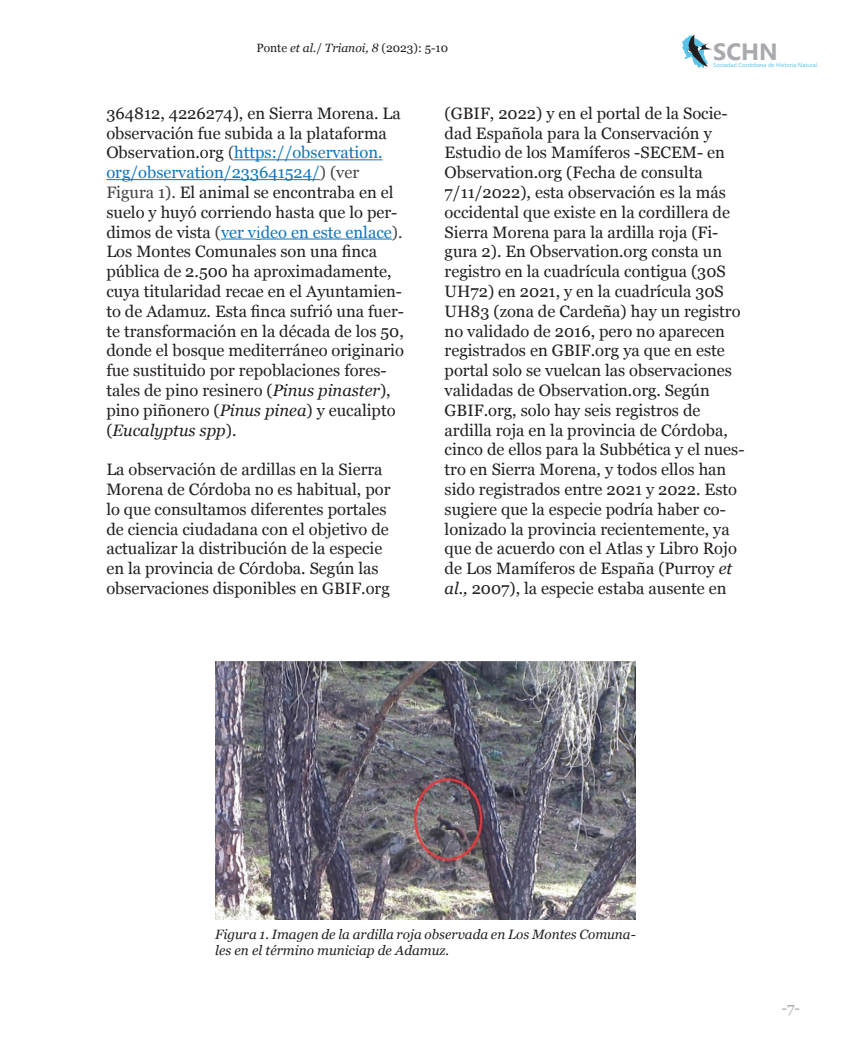
<style>
.page{position:relative;width:851px;height:1063px;background:#fff}
.page>*{position:absolute;margin:0;border:0;box-sizing:border-box;transform-origin:0 0}
.t1{font:700 23.55px "Gisha";color:#a8a9ad}
.t2{font:16.5px/19.8px "Georgia";color:#231f20}
.t3{font:15px "Georgia";color:#a8a9ad}
.t4{font:italic 13.5px/16.2px "Georgia";color:#231f20}
.t5{font:12px "Georgia";color:#231f20}
.t6{font:5.85px "Gisha";color:#58c3e6}
.s1{font-style:italic}
.s2{color:#434242}
.s3{color:#1075bc}
.s4{font-family:"Times New Roman";color:#1075bc}
</style>
<div class="page">
<svg style="left:682px;top:35px;width:30px;height:33px"></svg>
<hr style="left:234px;top:159px;width:148px;height:1px;background:#1075bc">
<hr style="left:106px;top:179px;width:214px;height:1px;background:#1075bc">
<hr style="left:221px;top:239px;width:35px;height:1px;background:#1075bc">
<hr style="left:261px;top:239px;width:131px;height:1px;background:#1075bc">
<img style="left:215px;top:661px;width:420px;height:259px">
<p class="t5" style="left:256px;top:41px;width:193px">Ponte <span class="s1">et al.</span>/ <span class="s1">Trianoi, 8</span> (2023): 5-10</p>
<h1 class="t1" style="left:713px;top:38px;width:66px">SCHN</h1>
<p class="t6" style="left:713px;top:61px;width:105px">Sociedad Cordobesa de Historia Natural</p>
<p class="t2" style="left:106px;top:103px;width:299px">364812, 4226274), en Sierra Morena. La observación fue subida a la plataforma Observation.org <span class="s2">(</span><span class="s3">https://observation. org/observation/233641524/</span><span class="s2">) (ver Figura 1).</span> El animal se encontraba en el suelo y huyó corriendo hasta que lo per&shy;dimos de vista <span class="s2">(</span><span class="s3">ver v</span><span class="s4">i</span><span class="s3">deo en este enlace</span><span class="s2">).<br></span>Los Montes Comunales son una finca pública de 2.500 ha aproximadamente, cuya titularidad recae en el Ayuntamien&shy;to de Adamuz. Esta finca sufrió una fuer&shy;te transformación en la década de los 50, donde el bosque mediterráneo originario fue sustituido por repoblaciones fores&shy;tales de pino resinero (<span class="s1">Pinus pinaster</span>), pino piñonero (<span class="s1">Pinus pinea</span>) y eucalipto (<span class="s1">Eucalyptus spp</span>).</p>
<p class="t2" style="left:106px;top:460px;width:285px">La observación de ardillas en la Sierra Morena de Córdoba no es habitual, por lo que consultamos diferentes portales de ciencia ciudadana con el objetivo de actualizar la distribución de la especie en la provincia de Córdoba. Según las observaciones disponibles en GBIF.org</p>
<p class="t2" style="left:444px;top:103px;width:301px">(GBIF, 2022) y en el portal de la Socie&shy;dad Española para la Conservación y Estudio de los Mamíferos -SECEM- en Observation.org (Fecha de consulta 7/11/2022), esta observación es la más occidental que existe en la cordillera de Sierra Morena para la ardilla roja (Fi&shy;gura 2). En Observation.org consta un registro en la cuadrícula contigua (30S UH72) en 2021, y en la cuadrícula 30S UH83 (zona de Cardeña) hay un registro no validado de 2016, pero no aparecen registrados en GBIF.org ya que en este portal solo se vuelcan las observaciones validadas de Observation.org. Según GBIF.org, solo hay seis registros de ardilla roja en la provincia de Córdoba, cinco de ellos para la Subbética y el nues&shy;tro en Sierra Morena, y todos ellos han sido registrados entre 2021 y 2022. Esto sugiere que la especie podría haber co&shy;lonizado la provincia recientemente, ya que de acuerdo con el Atlas y Libro Rojo de Los Mamíferos de España (Purroy <span class="s1">et al.,</span> 2007), la especie estaba ausente en</p>
<p class="t4" style="left:215px;top:926px;width:422px">Figura 1. Imagen de la ardilla roja observada en Los Montes Comuna&shy;les en el término municiap de Adamuz.</p>
<p class="t3" style="left:781px;top:999px;width:20px">-7-</p>
</div>
